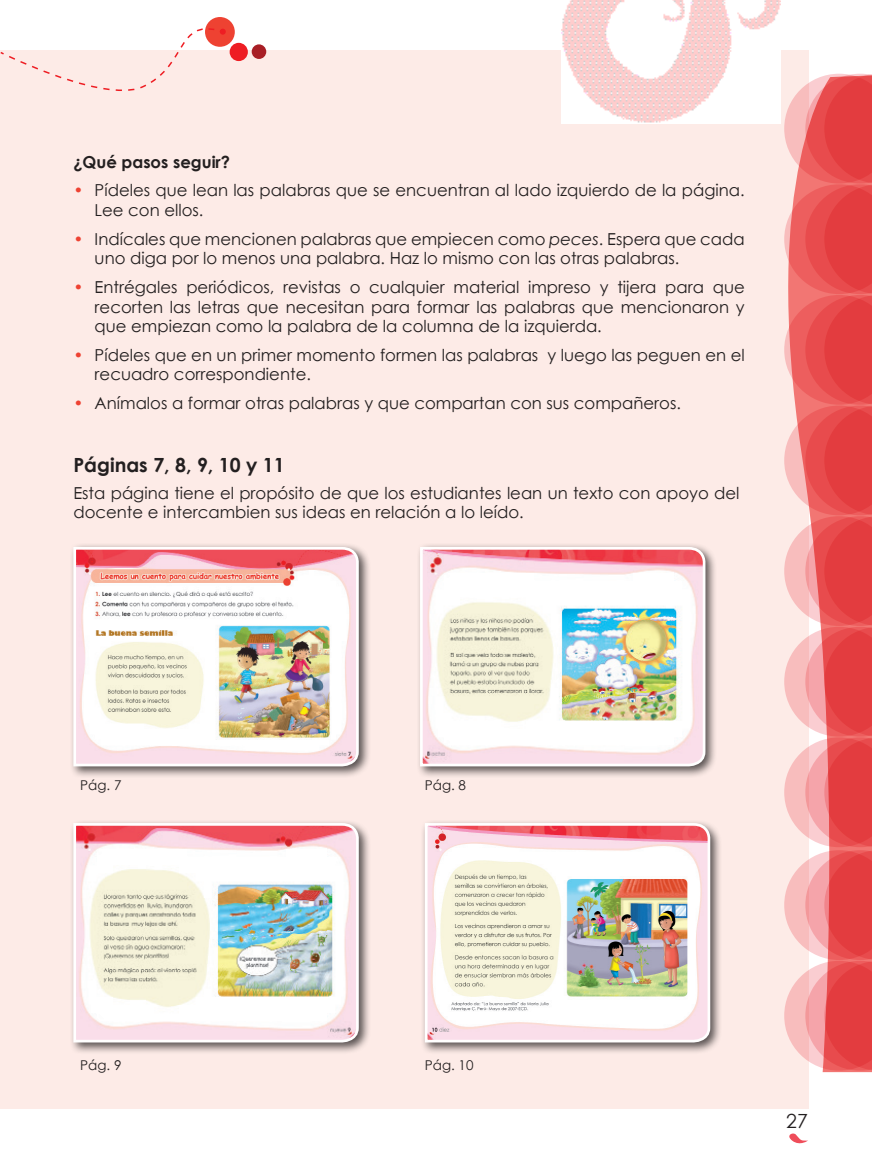
<style>
.page{position:relative;width:872px;height:1170px;background:#fff}
.page>*{position:absolute;margin:0;border:0;box-sizing:border-box;transform-origin:0 0}
.t1{font:700 19.5px "Century Gothic";color:#231f20}
.t2{font:19.5px "Century Gothic";color:#231f20}
.t3{font:16.5px/19.8px "Century Gothic";color:#231f20}
.t4{font:700 16.5px "Century Gothic";color:#231f20}
.t5{font:13.5px "Century Gothic";color:#231f20}
.s1{color:#ee4232}
.s2{font-style:italic}
</style>
<div class="page">
<div style="left:0;top:50px;width:808px;height:1058px;background:#fdebe7"></div>
<img style="left:561px;top:0;width:219px;height:124px">
<svg style="left:759px;top:74px;width:113px;height:997px"></svg>
<svg style="left:784px;top:74px;width:88px;height:996px;background:#ec7273"></svg>
<div style="left:205px;top:17px;width:30px;height:30px;background:#ee4232;border-radius:50%"></div>
<div style="left:230px;top:43px;width:18px;height:18px;background:#ee1d23;border-radius:50%"></div>
<div style="left:252px;top:44px;width:14px;height:15px;background:#a81e25;border-radius:50%"></div>
<svg style="left:0;top:21px;width:226px;height:70px"></svg>
<svg style="left:789px;top:1133px;width:19px;height:11px"></svg>
<div style="left:69px;top:542px;width:302px;height:236px;background:#231f20;opacity:.75"></div>
<img style="left:72px;top:545px;width:288px;height:222px">
<div style="left:69px;top:818px;width:302px;height:236px;background:#231f20;opacity:.75"></div>
<img style="left:72px;top:821px;width:288px;height:222px">
<div style="left:416px;top:542px;width:301px;height:236px;background:#231f20;opacity:.75"></div>
<img style="left:419px;top:545px;width:288px;height:222px">
<div style="left:420px;top:818px;width:302px;height:236px;background:#231f20;opacity:.75"></div>
<img style="left:423px;top:821px;width:288px;height:222px">
<p class="t4" style="left:73px;top:150px;width:158px">¿Qué pasos seguir?</p>
<p class="t3" style="left:95px;top:181px;width:651px;text-indent:-21px"><span class="s1">•</span> Pídeles que lean las palabras que se encuentran al lado izquierdo de la página.<br>Lee con ellos.</p>
<p class="t3" style="left:95px;top:230px;width:651px;text-indent:-21px"><span class="s1">•</span> Indícales que mencionen palabras que empiecen como <span class="s2">peces</span>. Espera que cada uno diga por lo menos una palabra. Haz lo mismo con las otras palabras.</p>
<p class="t3" style="left:95px;top:278px;width:651px;text-align:justify;text-indent:-21px"><span class="s1">•</span> Entrégales periódicos, revistas o cualquier material impreso y tijera para que recorten las letras que necesitan para formar las palabras que mencionaron y que empiezan como la palabra de la columna de la izquierda.</p>
<p class="t3" style="left:95px;top:346px;width:651px;text-indent:-21px"><span class="s1">•</span> Pídeles que en un primer momento formen las palabras y luego las peguen en el recuadro correspondiente.</p>
<p class="t3" style="left:73px;top:394px;width:609px"><span class="s1">•</span> Anímalos a formar otras palabras y que compartan con sus compañeros.</p>
<p class="t1" style="left:73px;top:450px;width:213px">Páginas 7, 8, 9, 10 y 11</p>
<p class="t3" style="left:73px;top:483px;width:667px">Esta página tiene el propósito de que los estudiantes lean un texto con apoyo del docente e intercambien sus ideas en relación a lo leído.</p>
<p class="t5" style="left:80px;top:777px;width:43px">Pág. 7</p>
<p class="t5" style="left:425px;top:777px;width:43px">Pág. 8</p>
<p class="t5" style="left:80px;top:1057px;width:43px">Pág. 9</p>
<p class="t5" style="left:425px;top:1057px;width:50px">Pág. 10</p>
<p class="t2" style="left:786px;top:1110px;width:23px">27</p>
</div>
